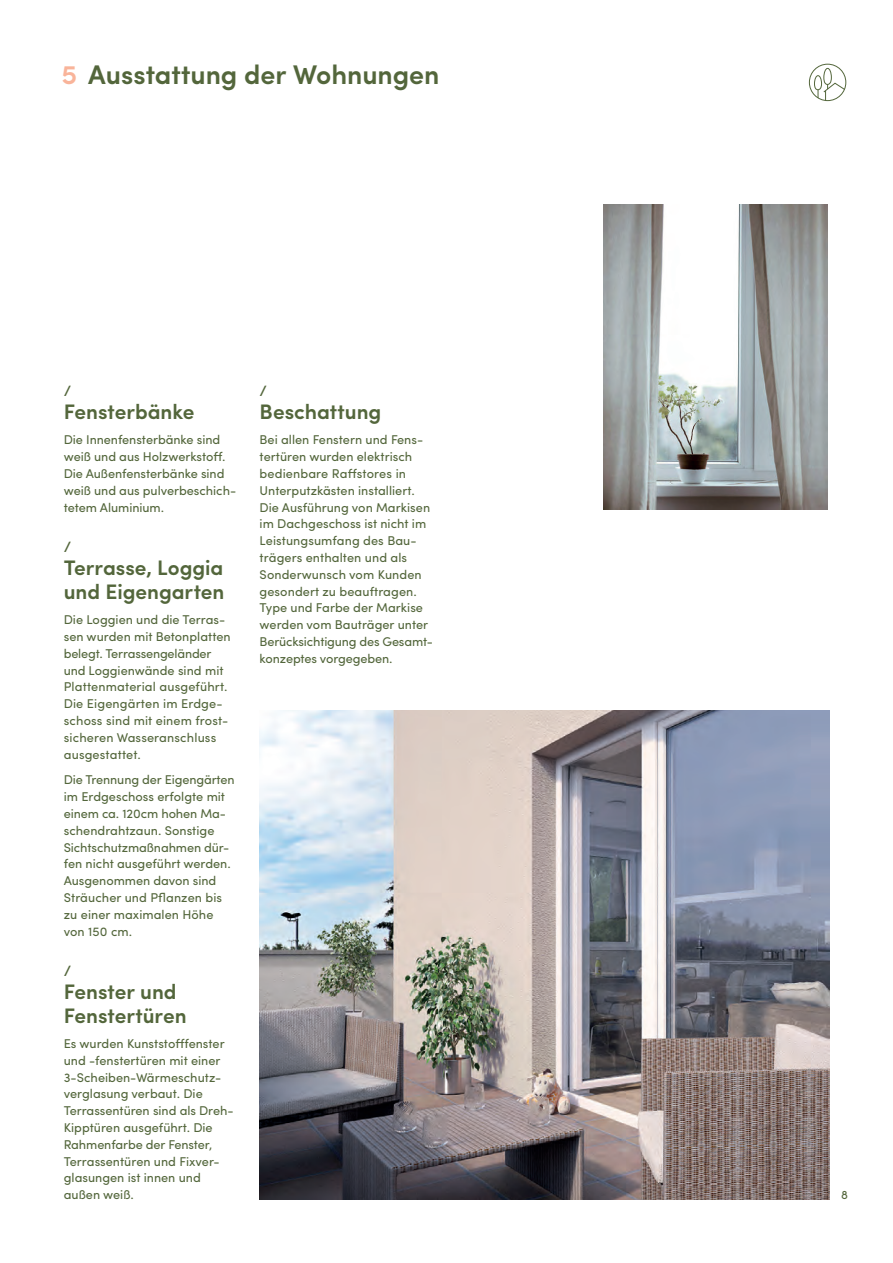
<style>
.page{position:relative;width:893px;height:1263px;background:#fff}
.page>*{position:absolute;margin:0;border:0;box-sizing:border-box;transform-origin:0 0}
.t1{font:600 27px "Sofia Pro";letter-spacing:-.005em;color:#53663b}
.t2{font:600 21px/23.5px "Sofia Pro";color:#53663b}
.t3{font:600 15px "Sofia Pro";color:#53663b}
.t4{font:12.75px/16.8px "Sofia Pro";color:#53663b}
.t5{font:12.3px "Sofia Pro";color:#53663b}
.s1{color:#f9b49a}
</style>
<div class="page">
<div style="left:809px;top:64px;width:37px;height:37px;border:1px solid #53663b;border-radius:50%"></div>
<svg style="left:814px;top:68px;width:32px;height:32px"></svg>
<img style="left:260px;top:710px;width:569px;height:489px">
<img style="left:604px;top:204px;width:224px;height:305px">
<h1 class="t1" style="left:62px;top:54px;width:379px"><span class="s1">5</span> Ausstattung der Wohnungen</h1>
<p class="t3" style="left:64px;top:379px;width:9px">/</p>
<h2 class="t2" style="left:64px;top:398px;width:132px">Fensterbänke</h2>
<p class="t4" style="left:64px;top:431px;width:174px">Die Innenfensterbänke sind weiß und aus Holzwerkstoff.<br>Die Außenfensterbänke sind weiß und aus pulverbeschich&shy;tetem Aluminium.</p>
<p class="t3" style="left:64px;top:535px;width:9px">/</p>
<h2 class="t2" style="left:64px;top:555px;width:162px">Terrasse, Loggia und Eigengarten</h2>
<p class="t4" style="left:64px;top:610px;width:168px">Die Loggien und die Terras&shy;sen wurden mit Betonplatten belegt. Terrassengeländer und Loggienwände sind mit<br>Plattenmaterial ausgeführt.<br>Die Eigengärten im Erdge&shy;schoss sind mit einem frost&shy;sicheren Wasseranschluss ausgestattet.</p>
<p class="t4" style="left:64px;top:770px;width:172px">Die Trennung der Eigengärten im Erdgeschoss erfolgte mit einem ca. 120 cm hohen Ma&shy;schendrahtzaun. Sonstige<br>Sichtschutzmaßnahmen dür&shy;fen nicht ausgeführt werden.<br>Ausgenommen davon sind<br>Sträucher und Pflanzen bis zu einer maximalen Höhe von 150 cm.</p>
<p class="t3" style="left:64px;top:959px;width:9px">/</p>
<h2 class="t2" style="left:64px;top:978px;width:124px">Fenster und<br>Fenstertüren</h2>
<p class="t4" style="left:64px;top:1034px;width:171px">Es wurden Kunststofffenster und -fenstertüren mit einer<br>3-Scheiben-Wärmeschutz&shy;verglasung verbaut. Die<br>Terrassentüren sind als Dreh-<br>Kipptüren ausgeführt. Die<br>Rahmenfarbe der Fenster,<br>Terrassentüren und Fixver&shy;glasungen ist innen und außen weiß.</p>
<p class="t3" style="left:260px;top:379px;width:9px">/</p>
<h2 class="t2" style="left:260px;top:398px;width:123px">Beschattung</h2>
<p class="t4" style="left:260px;top:431px;width:175px">Bei allen Fenstern und Fens&shy;tertüren wurden elektrisch bedienbare Raffstores in<br>Unterputzkästen installiert.<br>Die Ausführung von Markisen im Dachgeschoss ist nicht im<br>Leistungsumfang des Bau&shy;trägers enthalten und als<br>Sonderwunsch vom Kunden gesondert zu beauftragen.<br>Type und Farbe der Markise werden vom Bauträger unter<br>Berücksichtigung des Gesamt&shy;konzeptes vorgegeben.</p>
<p class="t5" style="left:841px;top:1186px;width:8px">8</p>
</div>
